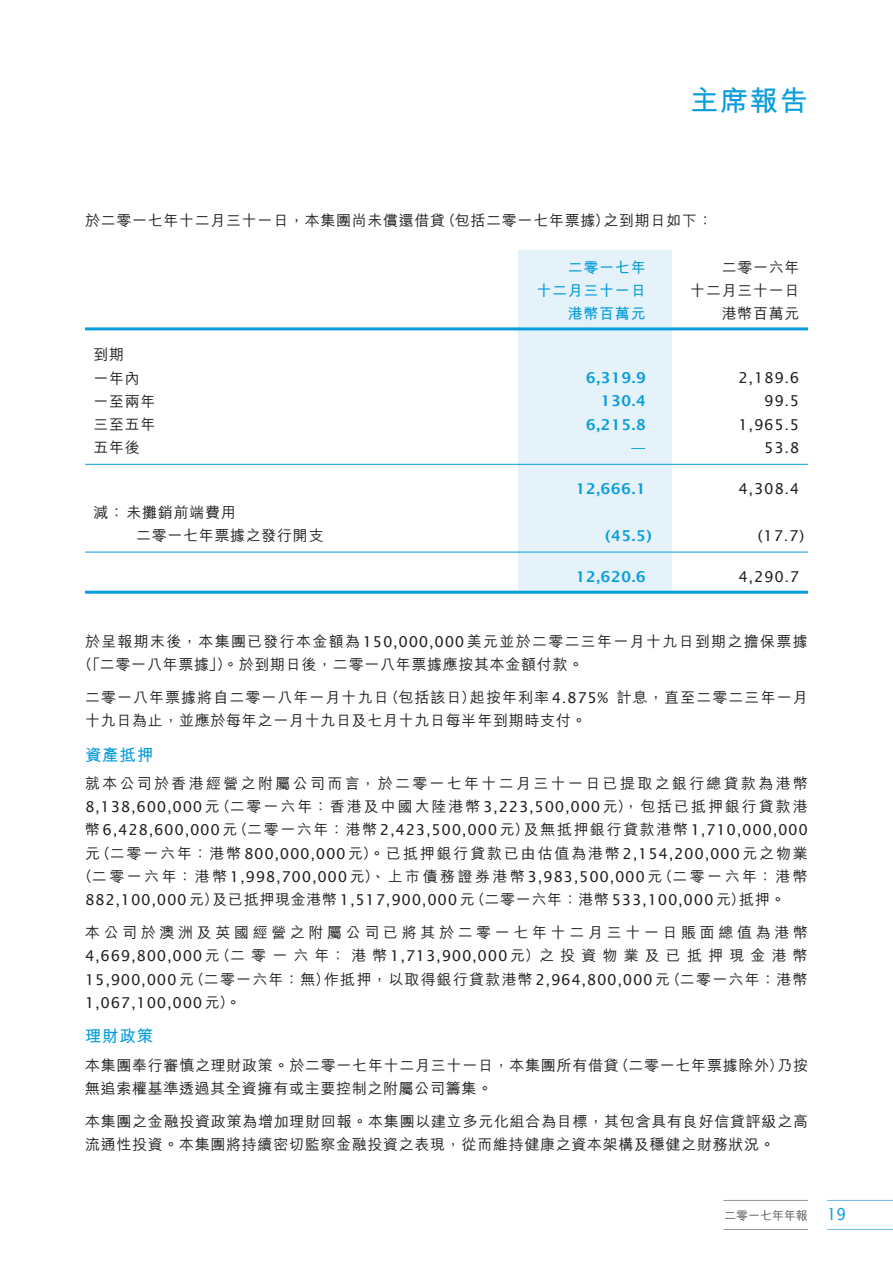
<style>
.page{position:relative;width:893px;height:1263px;background:#fff}
.page>*{position:absolute;margin:0;border:0;box-sizing:border-box;transform-origin:0 0}
.t1{font:700 28.5px "M Hei HK";color:#069ddc}
.Subhead_2{font:700 16.5px "M Hei HK";letter-spacing:.045em;color:#069ddc}
.Body_text{font:500 15px/23.2px "M Hei HK";letter-spacing:.05em;color:#231f20}
.Body_text-2{font:15px "Lucida Sans";letter-spacing:.045em;color:#231f20}
.Body_text-3{font:500 15px/23.2px "M Hei HK";letter-spacing:.085em;color:#231f20}
.Body_text-4{font:500 15px/23.2px "M Hei HK";letter-spacing:.07em;color:#231f20}
.Body_text-5{font:500 15px "M Hei HK";letter-spacing:.13em;color:#231f20}
.Body_text-6{font:500 15px "M Hei HK";letter-spacing:.165em;color:#231f20}
.Body_text-7{font:500 15px "M Hei HK";letter-spacing:.12em;color:#231f20}
.Table_2_colume{font:500 15px "M Hei HK";letter-spacing:.045em;color:#231f20}
.Table_2_colume-2{font:600 15px "Lucida Sans";letter-spacing:.045em;color:#069ddc}
.Table_2_colume-3{font:15px "Lucida Sans";letter-spacing:.045em;color:#231f20}
.Body_text-8{font:500 15px "M Hei HK";letter-spacing:.155em;color:#231f20}
.Table_2_colume-4{font:700 15px "M Hei HK";letter-spacing:.045em;color:#069ddc}
.t2{font:500 12px "M Hei HK";letter-spacing:-.005em;color:#57585a}
.s1{font-family:"Lucida Sans";font-weight:400}
.s2{font-family:"M Hei HK";font-weight:500}
.s3{font-family:"Lucida Sans Std";font-weight:400;font-size:16.5px;color:#069ddc}
</style>
<div class="page">
<hr style="left:827px;top:1229px;width:66px;height:1px;background:#72bbe8">
<hr style="left:827px;top:1200px;width:66px;height:1px;background:#72bbe8">
<hr style="left:723px;top:1229px;width:85px;height:1px;background:#939598">
<hr style="left:723px;top:1200px;width:85px;height:1px;background:#939598">
<div style="left:518px;top:250px;width:153px;height:341px;background:#e6f2fa"></div>
<hr style="left:85px;top:327px;width:723px;height:3px;background:#069ddc">
<hr style="left:85px;top:464px;width:723px;height:1px;background:#069ddc">
<hr style="left:85px;top:552px;width:723px;height:1px;background:#069ddc">
<hr style="left:85px;top:591px;width:723px;height:3px;background:#069ddc">
<h1 class="t1" style="left:690px;top:79px;width:119px">主席報告</h1>
<p class="Body_text" style="left:85px;top:208px;width:629px">於二零一七年十二月三十一日，本集團尚未償還借貸（包括二零一七年票據）之到期日如下：</p>
<p class="Table_2_colume-4" style="left:568px;top:256px;width:79px">二零一七年</p>
<p class="Table_2_colume" style="left:722px;top:256px;width:79px">二零一六年</p>
<p class="Table_2_colume-4" style="left:536px;top:279px;width:111px">十二月三十一日</p>
<p class="Table_2_colume" style="left:690px;top:279px;width:111px">十二月三十一日</p>
<p class="Table_2_colume-4" style="left:568px;top:303px;width:79px">港幣百萬元</p>
<p class="Table_2_colume" style="left:722px;top:303px;width:79px">港幣百萬元</p>
<p class="Table_2_colume" style="left:94px;top:344px;width:32px">到期</p>
<p class="Table_2_colume" style="left:94px;top:367px;width:48px">一年內</p>
<p class="Table_2_colume-2" style="left:586px;top:369px;width:61px">6,319.9</p>
<p class="Table_2_colume-3" style="left:738px;top:369px;width:63px">2,189.6</p>
<p class="Table_2_colume" style="left:94px;top:390px;width:64px">一至兩年</p>
<p class="Table_2_colume-2" style="left:601px;top:393px;width:46px">130.4</p>
<p class="Table_2_colume-3" style="left:764px;top:393px;width:37px">99.5</p>
<p class="Table_2_colume" style="left:94px;top:414px;width:64px">三至五年</p>
<p class="Table_2_colume-2" style="left:586px;top:416px;width:61px">6,215.8</p>
<p class="Table_2_colume-3" style="left:738px;top:416px;width:63px">1,965.5</p>
<p class="Table_2_colume" style="left:94px;top:437px;width:48px">五年後</p>
<p class="Table_2_colume-2" style="left:631px;top:439px;width:16px">—</p>
<p class="Table_2_colume-3" style="left:764px;top:439px;width:37px">53.8</p>
<p class="Table_2_colume-2" style="left:576px;top:480px;width:71px">12,666.1</p>
<p class="Table_2_colume-3" style="left:738px;top:480px;width:63px">4,308.4</p>
<p class="Table_2_colume" style="left:94px;top:501px;width:144px">減：未攤銷前端費用</p>
<p class="Table_2_colume" style="left:136px;top:525px;width:189px">二零一七年票據之發行開支</p>
<p class="Table_2_colume-2" style="left:605px;top:527px;width:48px">(45.5)</p>
<p class="Table_2_colume-3" style="left:758px;top:527px;width:48px">(17.7)</p>
<p class="Table_2_colume-2" style="left:576px;top:568px;width:71px">12,620.6</p>
<p class="Table_2_colume-3" style="left:738px;top:568px;width:63px">4,290.7</p>
<p class="Body_text-3" style="left:78px;top:628px;width:732px;text-indent:8px">於呈報期末後，本集團已發行本金額為<span class="s1">150,000,000</span>美元並於二零二三年一月十九日到期之擔保票據（「二零一八年票據」）。於到期日後，二零一八年票據應按其本金額付款。</p>
<p class="Body_text-4" style="left:85px;top:685px;width:724px">二零一八年票據將自二零一八年一月十九日（包括該日）起按年利率<span class="s1">4.875%</span> 計息，直至二零二三年一月十九日為止，並應於每年之一月十九日及七月十九日每半年到期時支付。</p>
<p class="Subhead_2" style="left:85px;top:743px;width:70px">資產抵押</p>
<p class="Body_text-8" style="left:85px;top:772px;width:725px">就本公司於香港經營之附屬公司而言，於二零一七年十二月三十一日已提取之銀行總貸款為港幣</p>
<p class="Body_text-5" style="left:85px;top:796px;width:724px"><span class="s1">8,138,600,000</span> 元（二零一六年：香港及中國大陸港幣 <span class="s1">3,223,500,000</span> 元），包括已抵押銀行貸款港</p>
<p class="Body_text-2" style="left:85px;top:821px;width:724px"><span class="s2">幣</span> 6,428,600,000 <span class="s2">元（二零一六年：港幣</span> 2,423,500,000 <span class="s2">元）及無抵押銀行貸款港幣</span> 1,710,000,000</p>
<p class="Body_text-7" style="left:85px;top:842px;width:724px">元（二零一六年：港幣<span class="s1">800,000,000</span>元）。已抵押銀行貸款已由估值為港幣<span class="s1">2,154,200,000</span>元之物業</p>
<p class="Body_text-6" style="left:78px;top:865px;width:732px">（二零一六年：港幣 <span class="s1">1,998,700,000</span> 元）、上市債務證券港幣 <span class="s1">3,983,500,000</span> 元（二零一六年：港幣</p>
<p class="Body_text-2" style="left:85px;top:891px;width:702px">882,100,000 <span class="s2">元）及已抵押現金港幣</span> 1,517,900,000 <span class="s2">元（二零一六年：港幣</span> 533,100,000 <span class="s2">元）抵押。</span></p>
<p class="Body_text" style="left:85px;top:920px;width:724px;text-align:justify">本公司於澳洲及英國經營之附屬公司已將其於二零一七年十二月三十一日賬面總值為港幣<span class="s1">4,669,800,000</span> 元（二零一六年：港幣 <span class="s1">1,713,900,000</span> 元）之投資物業及已抵押現金港幣<span class="s1">15,900,000</span> 元（二零一六年：無）作抵押，以取得銀行貸款港幣 <span class="s1">2,964,800,000</span> 元（二零一六年：港幣<span class="s1">1,067,100,000</span> 元）。</p>
<p class="Subhead_2" style="left:85px;top:1024px;width:70px">理財政策</p>
<p class="Body_text" style="left:85px;top:1052px;width:724px">本集團奉行審慎之理財政策。於二零一七年十二月三十一日，本集團所有借貸（二零一七年票據除外）乃按無追索權基準透過其全資擁有或主要控制之附屬公司籌集。</p>
<p class="Body_text" style="left:85px;top:1108px;width:724px">本集團之金融投資政策為增加理財回報。本集團以建立多元化組合為目標，其包含具有良好信貸評級之高流通性投資。本集團將持續密切監察金融投資之表現，從而維持健康之資本架構及穩健之財務狀況。</p>
<p class="t2" style="left:724px;top:1206px;width:123px">二零一七年年報 <span class="s3">19</span></p>
</div>
